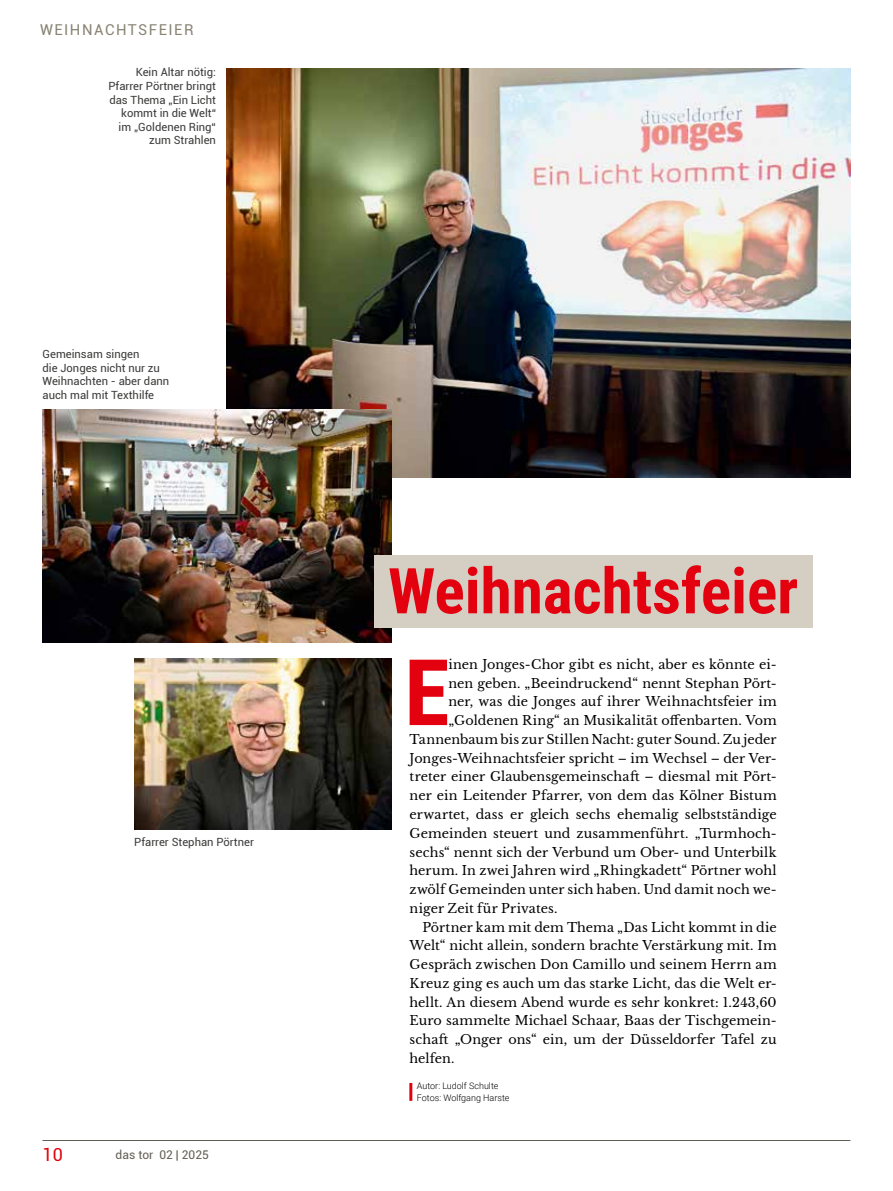
<style>
.page{position:relative;width:893px;height:1191px;background:#fff}
.page>*{position:absolute;margin:0;border:0;box-sizing:border-box;transform-origin:0 0}
.t1{font:700 91.95px "Roboto Condensed";color:#e3000f}
.t2{font:700 63.15px "Roboto Condensed";color:#e3000f}
.t3{font:18px "Roboto";color:#e3000f}
.t4{font:15px "Roboto";letter-spacing:.1em;color:#898474}
.t5{font:12.75px "Libre Baskerville";letter-spacing:.005em;color:#000}
.t6{font:12px "Roboto";color:#615e52}
.t7{font:11.25px/13.5px "Roboto";color:#3b3b3a}
.t8{font:300 9px/12px "Roboto";color:#000}
</style>
<div class="page">
<hr style="left:43px;top:1140px;width:807px;height:1px;background:#615e52">
<img style="left:226px;top:68px;width:624px;height:410px">
<img style="left:43px;top:409px;width:349px;height:233px">
<div style="left:374px;top:554px;width:438px;height:73px;background:#d4cfc2"></div>
<hr style="left:409px;top:1083px;width:3px;height:17px;background:#e3000f">
<img style="left:134px;top:658px;width:257px;height:171px">
<p class="t4" style="left:40px;top:19px;width:155px">WEIHNACHTSFEIER</p>
<p class="t7" style="left:108px;top:65px;width:109px;text-align:right">Kein Altar nötig:<br>Pfarrer Pörtner bringt das Thema „Ein Licht kommt in die Welt“ im „Goldenen Ring“ zum Strahlen</p>
<p class="t7" style="left:43px;top:347px;width:128px">Gemeinsam singen<br>die Jonges nicht nur zu<br>Weihnachten - aber dann auch mal mit Texthilfe</p>
<p class="t7" style="left:134px;top:835px;width:121px">Pfarrer Stephan Pörtner</p>
<h3 class="t3" style="left:43px;top:1141px;width:22px">10</h3>
<p class="t6" style="left:116px;top:1146px;width:95px">das tor 02 | 2025</p>
<h2 class="t2" style="left:388px;top:546px;width:412px">Weihnachtsfeier</h2>
<h1 class="t1" style="left:404px;top:628px;width:47px">E</h1>
<p class="t5" style="left:449px;top:656px;width:330px">inen Jonges-Chor gibt es nicht, aber es könnte ei-</p>
<p class="t5" style="left:449px;top:675px;width:330px">nen geben. „Beeindruckend“ nennt Stephan Pört-</p>
<p class="t5" style="left:449px;top:694px;width:330px">ner, was die Jonges auf ihrer Weihnachtsfeier im</p>
<p class="t5" style="left:449px;top:712px;width:330px">„Goldenen Ring“ an Musikalität offenbarten. Vom</p>
<p class="t5" style="left:410px;top:731px;width:369px">Tannenbaum bis zur Stillen Nacht: guter Sound. Zu jeder</p>
<p class="t5" style="left:410px;top:750px;width:369px">Jonges-Weihnachtsfeier spricht – im Wechsel – der Ver-</p>
<p class="t5" style="left:410px;top:769px;width:369px">treter einer Glaubensgemeinschaft – diesmal mit Pört-</p>
<p class="t5" style="left:410px;top:788px;width:369px">ner ein Leitender Pfarrer, von dem das Kölner Bistum</p>
<p class="t5" style="left:410px;top:806px;width:369px">erwartet, dass er gleich sechs ehemalig selbstständige</p>
<p class="t5" style="left:410px;top:825px;width:369px">Gemeinden steuert und zusammenführt. „Turmhoch-</p>
<p class="t5" style="left:410px;top:844px;width:369px">sechs“ nennt sich der Verbund um Ober- und Unterbilk</p>
<p class="t5" style="left:410px;top:863px;width:369px">herum. In zwei Jahren wird „Rhingkadett“ Pörtner wohl</p>
<p class="t5" style="left:410px;top:881px;width:369px">zwölf Gemeinden unter sich haben. Und damit noch we-</p>
<p class="t5" style="left:410px;top:900px;width:149px">niger Zeit für Privates.</p>
<p class="t5" style="left:422px;top:919px;width:356px">Pörtner kam mit dem Thema „Das Licht kommt in die</p>
<p class="t5" style="left:410px;top:938px;width:369px">Welt“ nicht allein, sondern brachte Verstärkung mit. Im</p>
<p class="t5" style="left:410px;top:956px;width:369px">Gespräch zwischen Don Camillo und seinem Herrn am</p>
<p class="t5" style="left:410px;top:975px;width:369px">Kreuz ging es auch um das starke Licht, das die Welt er-</p>
<p class="t5" style="left:410px;top:994px;width:369px">hellt. An diesem Abend wurde es sehr konkret: 1.243,60</p>
<p class="t5" style="left:410px;top:1013px;width:369px">Euro sammelte Michael Schaar, Baas der Tischgemein-</p>
<p class="t5" style="left:410px;top:1032px;width:369px">schaft „Onger ons“ ein, um der Düsseldorfer Tafel zu</p>
<p class="t5" style="left:410px;top:1050px;width:47px">helfen.</p>
<p class="t8" style="left:417px;top:1079px;width:94px">Autor: Ludolf Schulte<br>Fotos: Wolfgang Harste</p>
</div>
